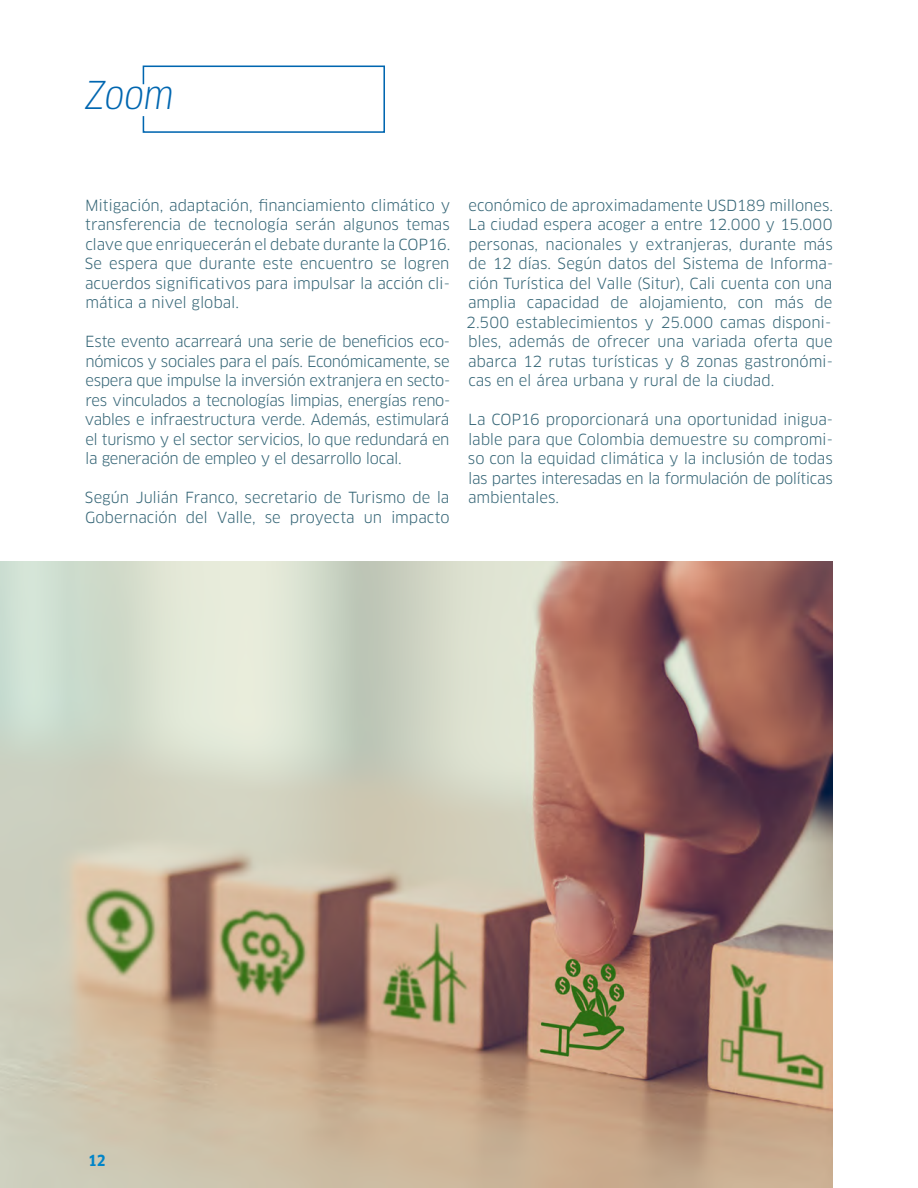
<style>
.page{position:relative;width:918px;height:1188px;background:#fff}
.page>*{position:absolute;margin:0;border:0;box-sizing:border-box;transform-origin:0 0}
.t1{font:italic 37.5px "Clan Pro Narr";color:#0066b0}
.t2{font:15px/19.5px "Clan Pro";letter-spacing:-.01em;color:#366677;text-align:justify}
.t3{font:700 15px "Clan Pro Narr";color:#0084c8}
</style>
<div class="page">
<img style="left:0;top:562px;width:833px;height:626px">
<svg style="left:142px;top:65px;width:243px;height:68px"></svg>
<h1 class="t1" style="left:85px;top:73px;width:90px">Zoom</h1>
<p class="t2" style="left:85px;top:196px;width:367px">Mitigación, adaptación, financiamiento climático y transferencia de tecnología serán algunos temas clave que enriquecerán el debate durante la COP16.<br>Se espera que durante este encuentro se logren acuerdos significativos para impulsar la acción cli&shy;mática a nivel global.</p>
<p class="t2" style="left:85px;top:332px;width:367px">Este evento acarreará una serie de beneficios eco&shy;nómicos y sociales para el país. Económicamente, se espera que impulse la inversión extranjera en secto&shy;res vinculados a tecnologías limpias, energías reno&shy;vables e infraestructura verde. Además, estimulará el turismo y el sector servicios, lo que redundará en la generación de empleo y el desarrollo local.</p>
<p class="t2" style="left:85px;top:488px;width:366px">Según Julián Franco, secretario de Turismo de la<br>Gobernación del Valle, se proyecta un impacto</p>
<p class="t2" style="left:466px;top:196px;width:368px;text-align:left">económico de aproximadamente USD189 millones.<br>La ciudad espera acoger a entre 12.000 y 15.000 personas, nacionales y extranjeras, durante más de 12 días. Según datos del Sistema de Informa&shy;ción Turística del Valle (Situr), Cali cuenta con una amplia capacidad de alojamiento, con más de 2.500 establecimientos y 25.000 camas disponi&shy;bles, además de ofrecer una variada oferta que abarca 12 rutas turísticas y 8 zonas gastronómi&shy;cas en el área urbana y rural de la ciudad.</p>
<p class="t2" style="left:468px;top:410px;width:367px">La COP16 proporcionará una oportunidad inigua&shy;lable para que Colombia demuestre su compromi&shy;so con la equidad climática y la inclusión de todas las partes interesadas en la formulación de políticas ambientales.</p>
<p class="t3" style="left:88px;top:1152px;width:19px">12</p>
</div>
